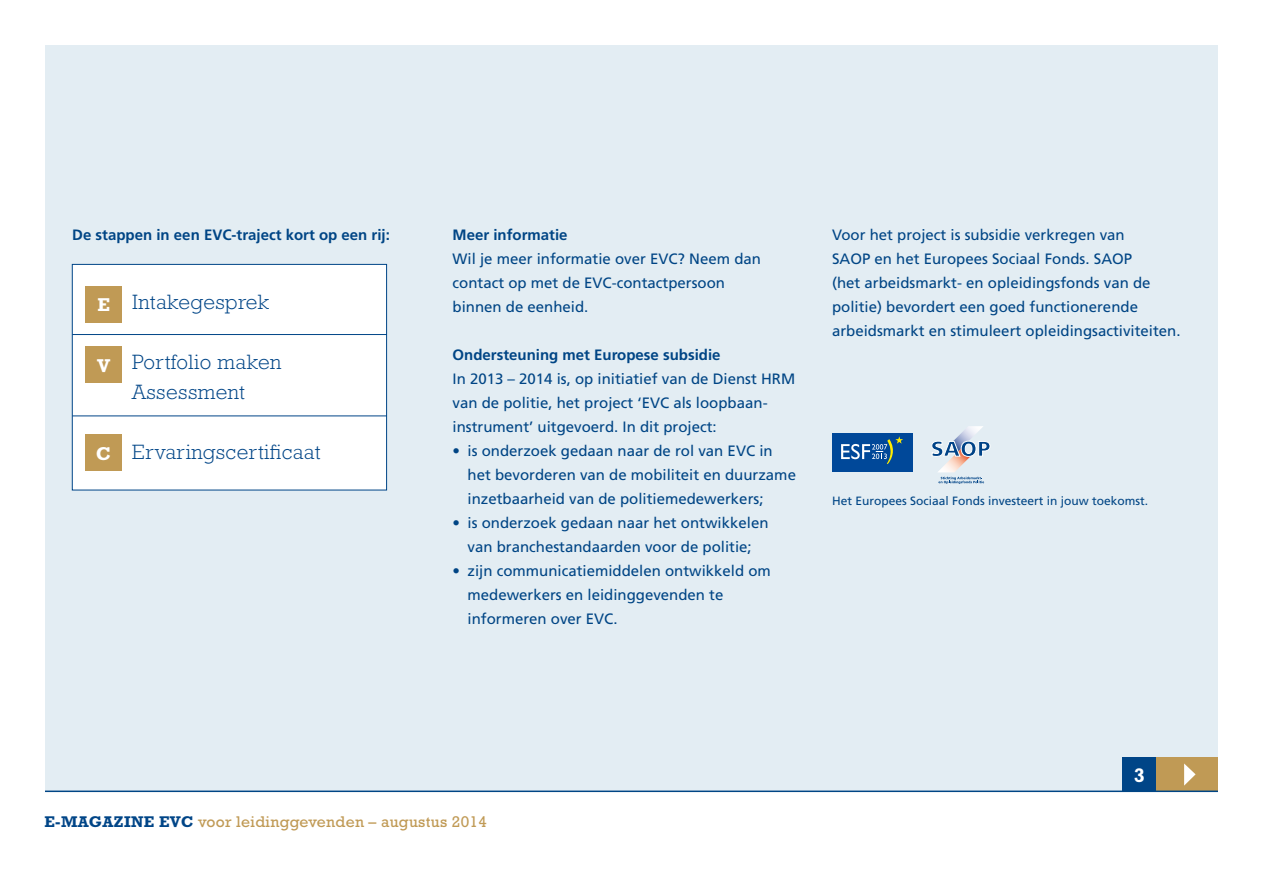
<style>
.page{position:relative;width:1263px;height:893px;background:#fff}
.page>*{position:absolute;margin:0;border:0;box-sizing:border-box;transform-origin:0 0}
.t1{font:300 21px/30px "Rockwell";letter-spacing:.02em;color:#004587}
.t2{font:700 19.8px "Rockwell";color:#fff}
.t3{font:700 18.9px "Rockwell";color:#fff}
.t4{font:15.75px "Rockwell";letter-spacing:.02em;color:#c09a55}
.t5{font:15px/24px "Frutiger";color:#004585}
.t6{font:700 15px "Frutiger";color:#004585}
.t7{font:12px "Frutiger";color:#004585}
.s1{font-weight:700;color:#004587}
</style>
<div class="page">
<div style="left:45px;top:43px;width:1173px;height:748px;background:#e3edf3"></div>
<div style="left:1156px;top:757px;width:62px;height:34px;background:#c09a55"></div>
<svg style="left:1184px;top:763px;width:11px;height:23px"></svg>
<svg style="left:931px;top:426px;width:59px;height:58px"></svg>
<div style="left:832px;top:433px;width:81px;height:39px;background:#004899"></div>
<svg style="left:841px;top:436px;width:62px;height:28px"></svg>
<div style="left:72px;top:264px;width:315px;height:226px;background:#fff;border:1px solid #004587"></div>
<div style="left:85px;top:286px;width:37px;height:36px;background:#c09a55"></div>
<div style="left:85px;top:346px;width:37px;height:37px;background:#c09a55"></div>
<div style="left:85px;top:435px;width:37px;height:36px;background:#c09a55"></div>
<hr style="left:72px;top:334px;width:315px;height:1px;background:#004587">
<hr style="left:72px;top:416px;width:315px;height:1px;background:#004587">
<div style="left:0;top:0;width:1263px;height:45px;background:#fff"></div>
<div style="left:1123px;top:757px;width:33px;height:34px;background:#004587"></div>
<hr style="left:45px;top:790px;width:1173px;height:2px;background:#004585">
<p class="t6" style="left:72px;top:226px;width:319px">De stappen in een EVC-traject kort op een rij:</p>
<p class="t3" style="left:97px;top:294px;width:14px">E</p>
<h1 class="t1" style="left:132px;top:287px;width:138px">Intakegesprek</h1>
<p class="t3" style="left:97px;top:354px;width:15px">V</p>
<h1 class="t1" style="left:132px;top:347px;width:150px">Portfolio maken<br>Assessment</h1>
<p class="t3" style="left:96px;top:443px;width:16px">C</p>
<h1 class="t1" style="left:132px;top:437px;width:190px">Ervaringscertificaat</h1>
<p class="t6" style="left:452px;top:226px;width:117px">Meer informatie</p>
<p class="t5" style="left:452px;top:247px;width:310px">Wil je meer informatie over EVC? Neem dan contact op met de EVC-contactpersoon binnen de eenheid.</p>
<p class="t6" style="left:452px;top:346px;width:270px">Ondersteuning met Europese subsidie</p>
<p class="t5" style="left:452px;top:367px;width:344px">In 2013 – 2014 is, op initiatief van de Dienst HRM van de politie, het project ‘EVC als loopbaan&shy;instrument’ uitgevoerd. In dit project:</p>
<p class="t5" style="left:467px;top:439px;width:330px;text-indent:-15px">• is onderzoek gedaan naar de rol van EVC in het bevorderen van de mobiliteit en duurzame inzetbaarheid van de politiemedewerkers;</p>
<p class="t5" style="left:452px;top:511px;width:317px;text-align:center">• is onderzoek gedaan naar het ontwikkelen van branchestandaarden voor de politie;</p>
<p class="t5" style="left:467px;top:559px;width:305px;text-indent:-15px">• zijn communicatiemiddelen ontwikkeld om medewerkers en leidinggevenden te informeren over EVC.</p>
<p class="t5" style="left:832px;top:223px;width:350px">Voor het project is subsidie verkregen van<br>SAOP en het Europees Sociaal Fonds. SAOP<br>(het arbeidsmarkt- en opleidingsfonds van de politie) bevordert een goed functionerende arbeidsmarkt en stimuleert opleidingsactiviteiten.</p>
<p class="t7" style="left:832px;top:493px;width:318px">Het Europees Sociaal Fonds investeert in jouw toekomst.</p>
<p class="t4" style="left:44px;top:812px;width:444px"><span class="s1">E-MAGAZINE EVC</span> voor leidinggevenden – augustus 2014</p>
<h2 class="t2" style="left:1134px;top:763px;width:12px">3</h2>
</div>
